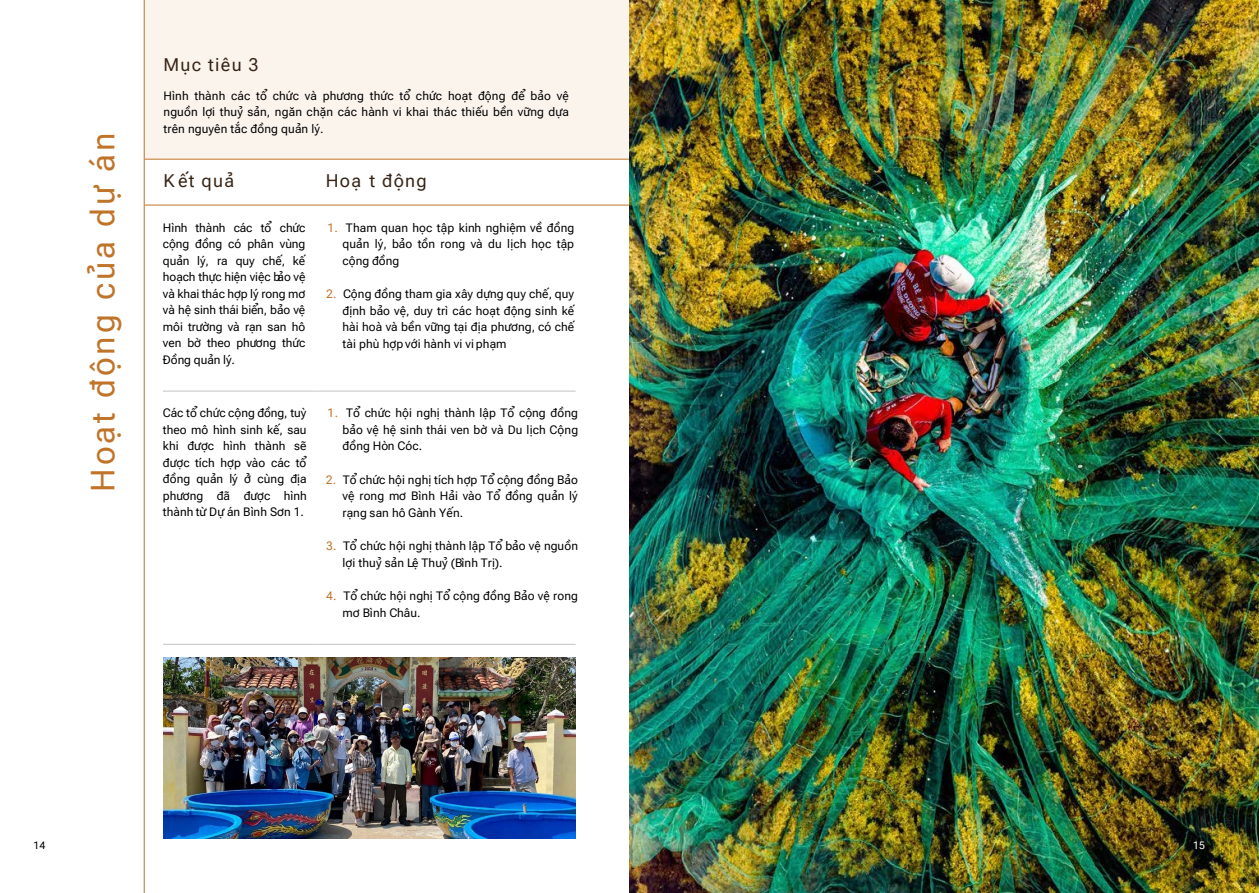
<style>
.page{position:relative;width:1259px;height:893px;background:#fff}
.page>*{position:absolute;margin:0;border:0;box-sizing:border-box;transform-origin:0 0}
.t1{font:33px "Roboto Flex";letter-spacing:.09em;color:#c07429}
.t2{font:18px "Roboto Flex";letter-spacing:.07em;color:#372416}
.t3{font:12px/16.5px "Roboto Flex";letter-spacing:.01em;color:#000;text-align:justify}
.t4{font:10.5px "Roboto Flex";color:#000}
.t5{font:10.5px "Roboto Flex";color:#fff}
.s1{color:#c07429}
</style>
<div class="page">
<div style="left:144px;top:0;width:485px;height:159px;background:#fbf4ed"></div>
<hr style="left:163px;top:391px;width:150px;height:1px;background:#c2c4c6">
<hr style="left:313px;top:391px;width:262px;height:1px;background:#c2c4c6">
<hr style="left:163px;top:644px;width:150px;height:1px;background:#c2c4c6">
<hr style="left:313px;top:644px;width:262px;height:1px;background:#c2c4c6">
<img style="left:629px;top:0;width:630px;height:893px">
<hr style="left:145px;top:159px;width:484px;height:1px;background:#c07429">
<hr style="left:145px;top:205px;width:484px;height:1px;background:#c07429">
<img style="left:163px;top:657px;width:412px;height:182px">
<hr style="left:144px;top:0;width:1px;height:893px;background:#c07429">
<h1 class="t1" style="left:75px;top:492px;width:360px;rotate:-90deg">Hoạt động của dự án</h1>
<h2 class="t2" style="left:163px;top:49px;width:97px">Mục tiêu 3</h2>
<p class="t3" style="left:163px;top:86px;width:407px">Hình thành các tổ chức và phương thức tổ chức hoạt động để bảo vệ nguồn lợi thuỷ sản, ngăn chặn các hành vi khai thác thiếu bền vững dựa trên nguyên tắc đồng quản lý.</p>
<h2 class="t2" style="left:163px;top:166px;width:72px">K ết quả</h2>
<h2 class="t2" style="left:326px;top:166px;width:102px">Hoạ t động</h2>
<p class="t3" style="left:163px;top:218px;width:144px">Hình thành các tổ chức cộng đồng có phân vùng quản lý, ra quy chế, kế hoạch thực hiện việc bảo vệ và khai thác hợp lý rong mơ và hệ sinh thái biển, bảo vệ môi trường và rạn san hô ven bờ theo phương thức Đồng quản lý.</p>
<p class="t3" style="left:342px;top:218px;width:233px;text-indent:-15px"><span class="s1">1.</span> Tham quan học tập kinh nghiệm về đồng quản lý, bảo tồn rong và du lịch học tập cộng đồng</p>
<p class="t3" style="left:342px;top:284px;width:233px;text-indent:-16px"><span class="s1">2.</span> Cộng đồng tham gia xây dựng quy chế, quy định bảo vệ, duy trì các hoạt động sinh kế hài hoà và bền vững tại địa phương, có chế tài phù hợp với hành vi vi phạm</p>
<p class="t3" style="left:163px;top:403px;width:145px">Các tổ chức cộng đồng, tuỳ theo mô hình sinh kế, sau khi được hình thành sẽ được tích hợp vào các tổ đồng quản lý ở cùng địa phương đã được hình thành từ Dự án Bình Sơn 1.</p>
<p class="t3" style="left:342px;top:403px;width:237px;text-indent:-15px"><span class="s1">1.</span> Tổ chức hội nghị thành lập Tổ cộng đồng bảo vệ hệ sinh thái ven bờ và Du lịch Cộng đồng Hòn Cóc.</p>
<p class="t3" style="left:342px;top:470px;width:237px;text-indent:-17px"><span class="s1">2.</span> Tổ chức hội nghị tích hợp Tổ cộng đồng Bảo vệ rong mơ Bình Hải vào Tổ đồng quản lý rạng san hô Gành Yến.</p>
<p class="t3" style="left:342px;top:536px;width:237px;text-indent:-16px"><span class="s1">3.</span> Tổ chức hội nghị thành lập Tổ bảo vệ nguồn lợi thuỷ sản Lệ Thuỷ (Bình Trị).</p>
<p class="t3" style="left:342px;top:586px;width:237px;text-indent:-16px"><span class="s1">4.</span> Tổ chức hội nghị Tổ cộng đồng Bảo vệ rong mơ Bình Châu.</p>
<p class="t4" style="left:34px;top:836px;width:13px">14</p>
<p class="t5" style="left:1193px;top:836px;width:13px">15</p>
</div>
